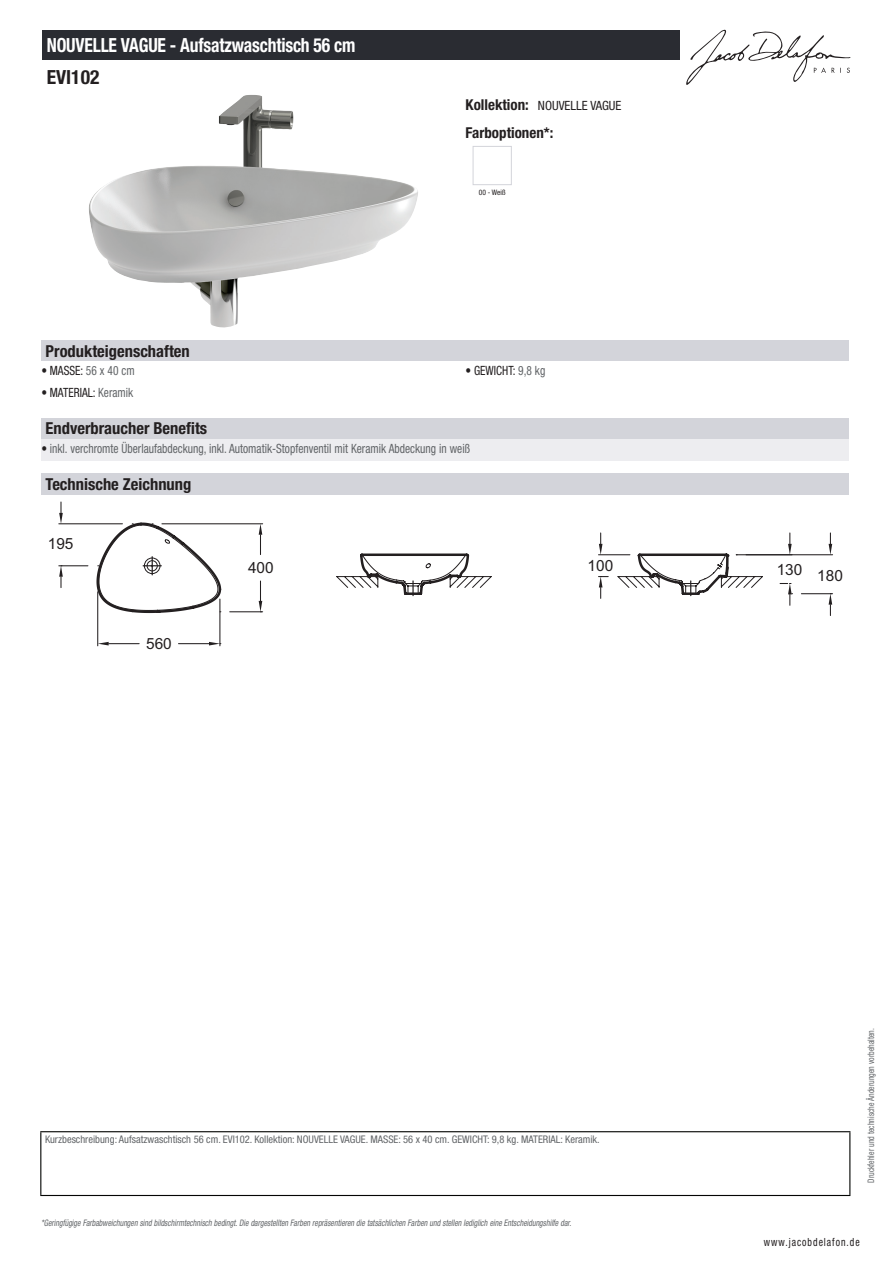
<style>
.page{position:relative;width:893px;height:1263px;background:#fff}
.page>*{position:absolute;margin:0;border:0;box-sizing:border-box;transform-origin:0 0}
.t1{font:700 condensed 19.5px "Helvetica Neue LT Std";letter-spacing:-.01em;color:#fff;scale:.9 1}
.t2{font:700 condensed 19.5px "Helvetica Neue LT Std";color:#231f20}
.t3{font:700 condensed 16.5px "Helvetica Neue LT Std";color:#231f20}
.t4{font:15.45px "Arial";color:#231f20}
.t5{font:700 condensed 15px "Helvetica Neue LT Std";color:#231f20}
.t6{font:condensed 12.75px "Helvetica Neue LT Std";color:#626568;scale:.9 1}
.t7{font:condensed 12.75px "Helvetica Neue LT Std";color:#231f20;scale:.9 1}
.t8{font:condensed 12.75px "Helvetica Neue LT Std";color:#231f20}
.t9{font:condensed 11.25px "Helvetica Neue LT Std";letter-spacing:.1em;color:#231f20;scale:.87 1}
.t10{font:condensed 10.5px "Helvetica Neue LT Std";color:#626568}
.t11{font:italic condensed 9px "Helvetica Neue LT Std";color:#626568;scale:.87 1}
.t12{font:condensed 9px "Helvetica Neue LT Std";color:#626568;scale:.87 1}
.t13{font:condensed 7.5px "Helvetica Neue LT Std";color:#231f20}
.s1{font-weight:700;font-size:15px}
.s2{color:#626568}
.s3{color:#231f20}
</style>
<div class="page">
<svg style="left:686px;top:30px;width:164px;height:55px"></svg>
<img style="left:89px;top:95px;width:329px;height:233px">
<div style="left:473px;top:146px;width:39px;height:39px;border:1px solid #d3d4da"></div>
<div style="left:41px;top:340px;width:808px;height:21px;background:#d3d4da"></div>
<div style="left:41px;top:418px;width:808px;height:21px;background:#d3d4da"></div>
<div style="left:41px;top:439px;width:808px;height:22px;background:#ededf0"></div>
<div style="left:41px;top:474px;width:808px;height:21px;background:#d3d4da"></div>
<hr style="left:97px;top:592px;width:1px;height:54px;background:#231f20">
<hr style="left:219px;top:599px;width:1px;height:47px;background:#231f20">
<hr style="left:109px;top:643px;width:30px;height:1px;background:#231f20">
<hr style="left:178px;top:643px;width:31px;height:1px;background:#231f20">
<svg style="left:98px;top:642px;width:11px;height:3px"></svg>
<hr style="left:59px;top:523px;width:63px;height:1px;background:#231f20">
<svg style="left:59px;top:502px;width:4px;height:22px"></svg>
<hr style="left:736px;top:554px;width:97px;height:1px;background:#231f20">
<hr style="left:801px;top:593px;width:32px;height:1px;background:#231f20">
<svg style="left:829px;top:533px;width:3px;height:22px"></svg>
<svg style="left:788px;top:533px;width:4px;height:22px"></svg>
<svg style="left:209px;top:642px;width:12px;height:3px"></svg>
<svg style="left:59px;top:565px;width:29px;height:23px"></svg>
<svg style="left:829px;top:593px;width:3px;height:22px"></svg>
<svg style="left:780px;top:583px;width:13px;height:22px"></svg>
<svg style="left:730px;top:576px;width:33px;height:12px"></svg>
<svg style="left:95px;top:522px;width:635px;height:92px"></svg>
<div style="left:43px;top:30px;width:637px;height:30px;background:#2a2c32"></div>
<hr style="left:40px;top:1131px;width:810px;height:1px;background:#040503">
<hr style="left:40px;top:1132px;width:1px;height:63px;background:#040503">
<hr style="left:849px;top:1132px;width:1px;height:63px;background:#040503">
<hr style="left:40px;top:1195px;width:810px;height:1px;background:#040503">
<h1 class="t1" style="left:47px;top:33px;width:344px">NOUVELLE VAGUE - Aufsatzwaschtisch 56 cm</h1>
<h1 class="t2" style="left:47px;top:65px;width:54px">EVI102</h1>
<h3 class="t8" style="left:466px;top:98px;width:157px"><span class="s1">Kollektion:</span> NOUVELLE VAGUE</h3>
<h3 class="t5" style="left:466px;top:123px;width:89px">Farboptionen*:</h3>
<p class="t13" style="left:479px;top:188px;width:28px">00 - Weiß</p>
<h2 class="t3" style="left:46px;top:341px;width:146px">Produkteigenschaften</h2>
<h3 class="t7" style="left:41px;top:363px;width:105px">• MASSE: <span class="s2">56 x 40 cm</span></h3>
<h3 class="t7" style="left:466px;top:363px;width:90px">• GEWICHT: <span class="s2">9,8 kg</span></h3>
<h3 class="t7" style="left:41px;top:385px;width:104px">• MATERIAL: <span class="s2">Keramik</span></h3>
<h2 class="t3" style="left:46px;top:419px;width:163px">Endverbraucher Benefits</h2>
<h3 class="t6" style="left:41px;top:441px;width:478px"><span class="s3">•</span> inkl. verchromte Überlaufabdeckung, inkl. Automatik-Stopfenventil mit Keramik Abdeckung in weiß</h3>
<h2 class="t3" style="left:46px;top:474px;width:147px">Technische Zeichnung</h2>
<h3 class="t4" style="left:48px;top:533px;width:27px">195</h3>
<h3 class="t4" style="left:146px;top:633px;width:27px">560</h3>
<h3 class="t4" style="left:248px;top:558px;width:27px">400</h3>
<h3 class="t4" style="left:587px;top:555px;width:27px">100</h3>
<h3 class="t4" style="left:777px;top:559px;width:27px">130</h3>
<h3 class="t4" style="left:817px;top:565px;width:27px">180</h3>
<p class="t10" style="left:45px;top:1134px;width:556px">Kurzbeschreibung: Aufsatzwaschtisch 56 cm. EVI102. Kollektion: NOUVELLE VAGUE. MASSE: 56 x 40 cm. GEWICHT: 9,8 kg. MATERIAL: Keramik.</p>
<p class="t11" style="left:41px;top:1217px;width:613px">*Geringfügige Farbabweichungen sind bildschirmtechnisch bedingt.Die dargestellten Farben repräsentieren die tatsächlichen Farben und stellen lediglich eine Entscheidungshilfe dar.</p>
<p class="t12" style="left:866px;top:1183px;width:179px;rotate:-90deg">Druckfehler und technische Änderungen vorbehalten.</p>
<p class="t9" style="left:764px;top:1236px;width:112px">www.jacobdelafon.de</p>
</div>
